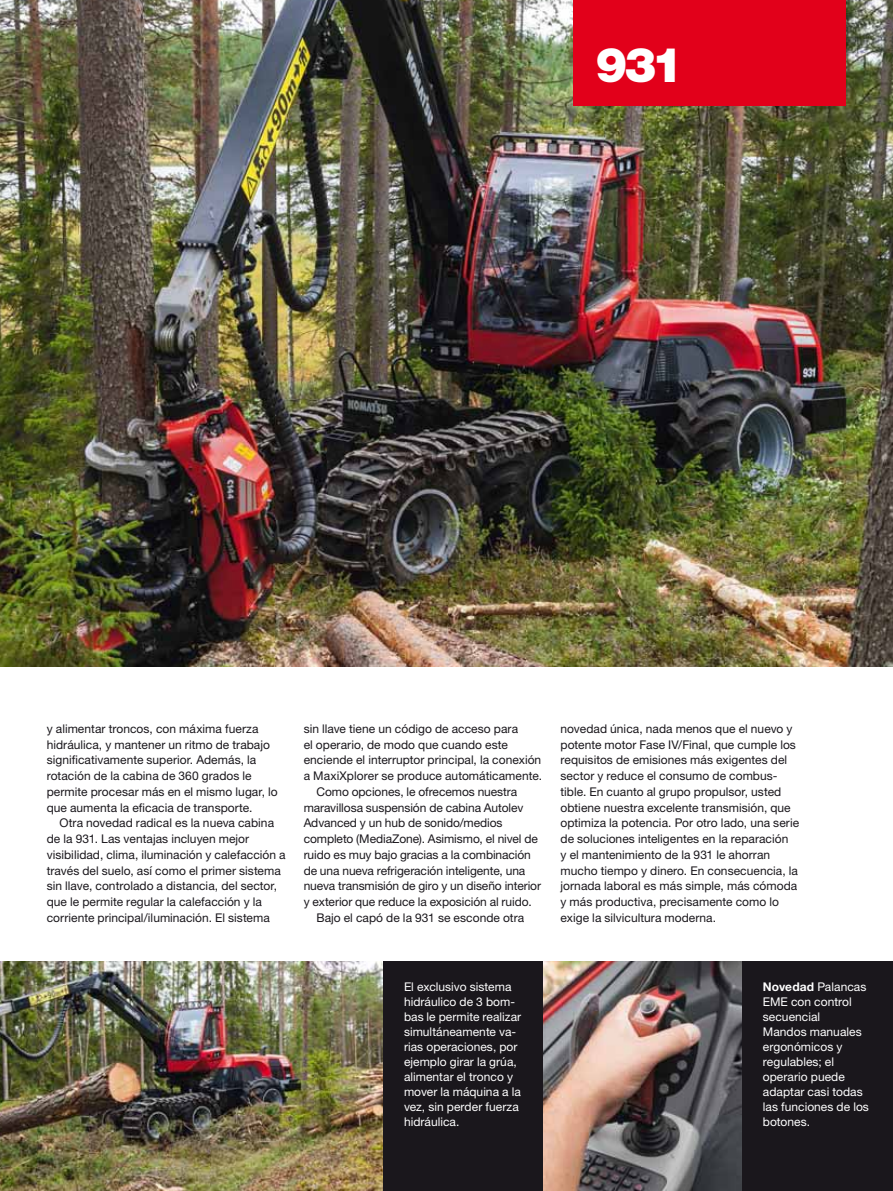
<style>
.page{position:relative;width:893px;height:1191px;background:#fff}
.page>*{position:absolute;margin:0;border:0;box-sizing:border-box;transform-origin:0 0}
.t1{font:900 48px "Helvetica Neue LT Std";color:#fff}
.t2{font:12px/15.8px "Helvetica Neue LT Std";color:#1a171c}
.t3{font:12px/15px "Helvetica Neue LT Std";letter-spacing:.005em;color:#fff}
.s1{font-weight:700}
</style>
<div class="page">
<img style="left:542px;top:961px;width:200px;height:230px">
<img style="left:0;top:961px;width:383px;height:230px">
<img style="left:0;top:0;width:893px;height:666px">
<div style="left:574px;top:0;width:272px;height:106px;background:#e2001a"></div>
<div style="left:742px;top:961px;width:151px;height:230px;background:#1a171c"></div>
<div style="left:383px;top:961px;width:159px;height:230px;background:#1a171c"></div>
<h1 class="t1" style="left:595px;top:38px;width:90px">931</h1>
<p class="t2" style="left:47px;top:722px;width:232px">y alimentar troncos, con máxima fuerza hidráulica, y mantener un ritmo de trabajo significativamente superior. Además, la rotación de la cabina de 360 grados le permite procesar más en el mismo lugar, lo que aumenta la eficacia de transporte.</p>
<p class="t2" style="left:47px;top:816px;width:240px;text-indent:13px">Otra novedad radical es la nueva cabina de la 931. Las ventajas incluyen mejor visibilidad, clima, iluminación y calefacción a través del suelo, así como el primer sistema sin llave, controlado a distancia, del sector, que le permite regular la calefacción y la corriente principal/iluminación. El sistema</p>
<p class="t2" style="left:304px;top:722px;width:216px">sin llave tiene un código de acceso para</p>
<p class="t2" style="left:304px;top:737px;width:206px">el operario, de modo que cuando este</p>
<p class="t2" style="left:304px;top:753px;width:239px">enciende el interruptor principal, la conexión</p>
<p class="t2" style="left:304px;top:769px;width:240px">a MaxiXplorer se produce automáticamente.</p>
<p class="t2" style="left:316px;top:785px;width:202px">Como opciones, le ofrecemos nuestra</p>
<p class="t2" style="left:304px;top:800px;width:221px">maravillosa suspensión de cabina Autolev</p>
<p class="t2" style="left:304px;top:816px;width:200px">Advanced y un hub de sonido/medios</p>
<p class="t2" style="left:304px;top:832px;width:236px">completo (MediaZone). Asimismo, el nivel de</p>
<p class="t2" style="left:304px;top:848px;width:229px">ruido es muy bajo gracias a la combinación</p>
<p class="t2" style="left:304px;top:863px;width:223px">de una nueva refrigeración inteligente, una</p>
<p class="t2" style="left:304px;top:879px;width:239px">nueva transmisión de giro y un diseño interior</p>
<p class="t2" style="left:304px;top:895px;width:230px">y exterior que reduce la exposición al ruido.</p>
<p class="t2" style="left:316px;top:911px;width:209px">Bajo el capó de la 931 se esconde otra</p>
<p class="t2" style="left:561px;top:722px;width:240px">novedad única, nada menos que el nuevo y potente motor Fase IV/Final, que cumple los requisitos de emisiones más exigentes del sector y reduce el consumo de combus&shy;tible. En cuanto al grupo propulsor, usted obtiene nuestra excelente transmisión, que optimiza la potencia. Por otro lado, una serie de soluciones inteligentes en la reparación<br>y el mantenimiento de la 931 le ahorran mucho tiempo y dinero. En consecuencia, la jornada laboral es más simple, más cómoda y más productiva, precisamente como lo exige la silvicultura moderna.</p>
<p class="t3" style="left:404px;top:980px;width:119px">El exclusivo sistema hidráulico de 3 bom&shy;bas le permite realizar simultáneamente va&shy;rias operaciones, por ejemplo girar la grúa, alimentar el tronco y mover la máquina a la vez, sin perder fuerza hidráulica.</p>
<p class="t3" style="left:763px;top:980px;width:108px"><span class="s1">Novedad</span> Palancas<br>EME con control secuencial<br>Mandos manuales ergonómicos y regulables; el operario puede adaptar casi todas las funciones de los botones.</p>
</div>
